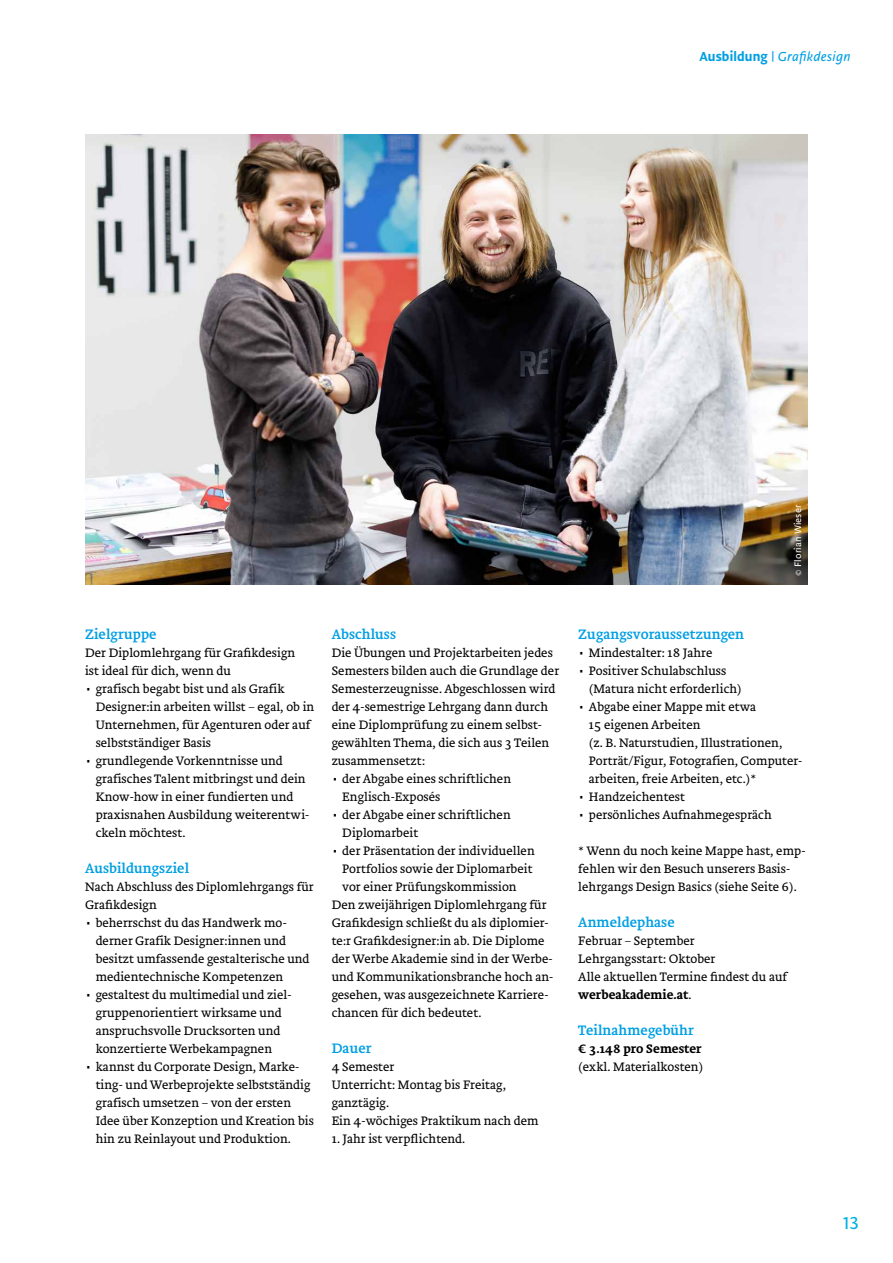
<style>
.page{position:relative;width:893px;height:1263px;background:#fff}
.page>*{position:absolute;margin:0;border:0;box-sizing:border-box;transform-origin:0 0}
.t1{font:300 18px "Brioni Sanst Std";color:#00b0e3}
.t2{font:14.25px "Brioni Text Std";letter-spacing:.005em;color:#009fe3}
.t3{font:italic 300 13.5px "Brioni Sans Std";letter-spacing:.01em;color:#009fe3}
.t4{font:300 12.75px/18px "Brioni Text Std";letter-spacing:.005em;color:#000}
.t5{font:500 12.75px "Brioni Text Std";letter-spacing:.005em;color:#000}
.t6{font:300 9.75px "Brioni Sanst Std";letter-spacing:.01em;color:#fff}
.s1{font-family:"Brioni Sanst Std";font-weight:500;font-style:normal}
.s2{font-family:"Verdana";font-weight:400;font-size:18px}
.s3{font-weight:500}
</style>
<div class="page">
<img style="left:85px;top:135px;width:723px;height:450px">
<p class="t3" style="left:699px;top:48px;width:153px"><span class="s1">Ausbildung |</span> Grafikdesign</p>
<p class="t6" style="left:791px;top:576px;width:73px;rotate:-90deg">© Florian Wieser</p>
<p class="t2" style="left:85px;top:624px;width:73px">Zielgruppe</p>
<p class="t4" style="left:85px;top:644px;width:212px">Der Diplomlehrgang für Grafikdesign</p>
<p class="t4" style="left:85px;top:662px;width:147px">ist ideal für dich, wenn du</p>
<p class="t4" style="left:85px;top:680px;width:201px"><span class="s2">∙</span> grafisch begabt bist und als Grafik</p>
<p class="t4" style="left:96px;top:698px;width:220px">Designer:in arbeiten willst – egal, ob in</p>
<p class="t4" style="left:96px;top:716px;width:216px">Unternehmen, für Agenturen oder auf</p>
<p class="t4" style="left:96px;top:734px;width:117px">selbstständiger Basis</p>
<p class="t4" style="left:85px;top:752px;width:199px"><span class="s2">∙</span> grundlegende Vorkenntnisse und</p>
<p class="t4" style="left:96px;top:770px;width:212px">grafisches Talent mitbringst und dein</p>
<p class="t4" style="left:96px;top:788px;width:199px">Know-how in einer fundierten und</p>
<p class="t4" style="left:96px;top:806px;width:215px">praxisnahen Ausbildung weiterentwi-</p>
<p class="t4" style="left:96px;top:824px;width:91px">ckeln möchtest.</p>
<p class="t2" style="left:85px;top:858px;width:106px">Ausbildungsziel</p>
<p class="t4" style="left:85px;top:878px;width:230px">Nach Abschluss des Diplomlehrgangs für</p>
<p class="t4" style="left:85px;top:896px;width:73px">Grafikdesign</p>
<p class="t4" style="left:85px;top:914px;width:203px"><span class="s2">∙</span> beherrschst du das Handwerk mo-</p>
<p class="t4" style="left:96px;top:932px;width:192px">derner Grafik Designer:innen und</p>
<p class="t4" style="left:96px;top:950px;width:215px">besitzt umfassende gestalterische und</p>
<p class="t4" style="left:96px;top:968px;width:189px">medientechnische Kompetenzen</p>
<p class="t4" style="left:85px;top:986px;width:208px"><span class="s2">∙</span> gestaltest du multimedial und ziel-</p>
<p class="t4" style="left:96px;top:1004px;width:187px">gruppenorientiert wirksame und</p>
<p class="t4" style="left:96px;top:1022px;width:186px">anspruchsvolle Drucksorten und</p>
<p class="t4" style="left:96px;top:1040px;width:178px">konzertierte Werbekampagnen</p>
<p class="t4" style="left:85px;top:1058px;width:216px"><span class="s2">∙</span> kannst du Corporate Design, Marke-</p>
<p class="t4" style="left:96px;top:1076px;width:216px">ting- und Werbeprojekte selbstständig</p>
<p class="t4" style="left:96px;top:1094px;width:197px">grafisch umsetzen – von der ersten</p>
<p class="t4" style="left:96px;top:1112px;width:220px">Idee über Konzeption und Kreation bis</p>
<p class="t4" style="left:96px;top:1130px;width:197px">hin zu Reinlayout und Produktion.</p>
<p class="t2" style="left:332px;top:624px;width:66px">Abschluss</p>
<p class="t4" style="left:332px;top:644px;width:223px">Die Übungen und Projektarbeiten jedes</p>
<p class="t4" style="left:332px;top:662px;width:229px">Semesters bilden auch die Grundlage der</p>
<p class="t4" style="left:332px;top:680px;width:225px">Semesterzeugnisse. Abgeschlossen wird</p>
<p class="t4" style="left:332px;top:698px;width:218px">der 4-semestrige Lehrgang dann durch</p>
<p class="t4" style="left:332px;top:716px;width:212px">eine Diplomprüfung zu einem selbst-</p>
<p class="t4" style="left:332px;top:734px;width:219px">gewählten Thema, die sich aus 3 Teilen</p>
<p class="t4" style="left:332px;top:752px;width:95px">zusammensetzt:</p>
<p class="t4" style="left:332px;top:770px;width:181px"><span class="s2">∙</span> der Abgabe eines schriftlichen</p>
<p class="t4" style="left:342px;top:788px;width:100px">Englisch-Exposés</p>
<p class="t4" style="left:332px;top:806px;width:181px"><span class="s2">∙</span> der Abgabe einer schriftlichen</p>
<p class="t4" style="left:342px;top:824px;width:77px">Diplomarbeit</p>
<p class="t4" style="left:332px;top:842px;width:205px"><span class="s2">∙</span> der Präsentation der individuellen</p>
<p class="t4" style="left:342px;top:860px;width:192px">Portfolios sowie der Diplomarbeit</p>
<p class="t4" style="left:342px;top:878px;width:176px">vor einer Prüfungskommission</p>
<p class="t4" style="left:332px;top:896px;width:216px">Den zweijährigen Diplomlehrgang für</p>
<p class="t4" style="left:332px;top:914px;width:218px">Grafikdesign schließt du als diplomier-</p>
<p class="t4" style="left:332px;top:932px;width:214px">te:r Grafikdesigner:in ab. Die Diplome</p>
<p class="t4" style="left:332px;top:950px;width:223px">der Werbe Akademie sind in der Werbe-</p>
<p class="t4" style="left:332px;top:968px;width:223px">und Kommunikationsbranche hoch an-</p>
<p class="t4" style="left:332px;top:986px;width:218px">gesehen, was ausgezeichnete Karriere-</p>
<p class="t4" style="left:332px;top:1004px;width:151px">chancen für dich bedeutet.</p>
<p class="t2" style="left:332px;top:1038px;width:41px">Dauer</p>
<p class="t4" style="left:332px;top:1058px;width:209px">4 Semester<br>Unterricht: Montag bis Freitag, ganztägig.<br>Ein 4-wöchiges Praktikum nach dem</p>
<p class="t4" style="left:332px;top:1130px;width:135px">1. Jahr ist verpflichtend.</p>
<p class="t2" style="left:578px;top:624px;width:167px">Zugangsvoraussetzungen</p>
<p class="t4" style="left:578px;top:644px;width:136px"><span class="s2">∙</span> Mindestalter: 18 Jahre</p>
<p class="t4" style="left:578px;top:662px;width:150px"><span class="s2">∙</span> Positiver Schulabschluss</p>
<p class="t4" style="left:589px;top:680px;width:154px">(Matura nicht erforderlich)</p>
<p class="t4" style="left:578px;top:698px;width:179px"><span class="s2">∙</span> Abgabe einer Mappe mit etwa</p>
<p class="t4" style="left:589px;top:716px;width:113px">15 eigenen Arbeiten</p>
<p class="t4" style="left:589px;top:734px;width:195px">(z. B. Naturstudien, Illustrationen,</p>
<p class="t4" style="left:589px;top:752px;width:215px">Porträt/Figur, Fotografien, Computer-</p>
<p class="t4" style="left:589px;top:770px;width:169px">arbeiten, freie Arbeiten, etc.)*</p>
<p class="t4" style="left:578px;top:788px;width:108px"><span class="s2">∙</span> Handzeichentest</p>
<p class="t4" style="left:578px;top:806px;width:195px"><span class="s2">∙</span> persönliches Aufnahmegespräch</p>
<p class="t4" style="left:578px;top:842px;width:229px">* Wenn du noch keine Mappe hast, emp&shy;fehlen wir den Besuch unserers Basis&shy;lehrgangs Design Basics (siehe Seite 6).</p>
<p class="t2" style="left:578px;top:912px;width:98px">Anmeldephase</p>
<p class="t4" style="left:578px;top:932px;width:210px">Februar – September<br>Lehrgangsstart: Oktober<br>Alle aktuellen Termine findest du auf <span class="s3">werbeakademie.at</span>.</p>
<p class="t2" style="left:578px;top:1020px;width:117px">Teilnahmegebühr</p>
<p class="t5" style="left:578px;top:1040px;width:125px">€ 3.148 pro Semester</p>
<p class="t4" style="left:578px;top:1058px;width:126px">(exkl. Materialkosten)</p>
<h1 class="t1" style="left:843px;top:1210px;width:17px">13</h1>
</div>
